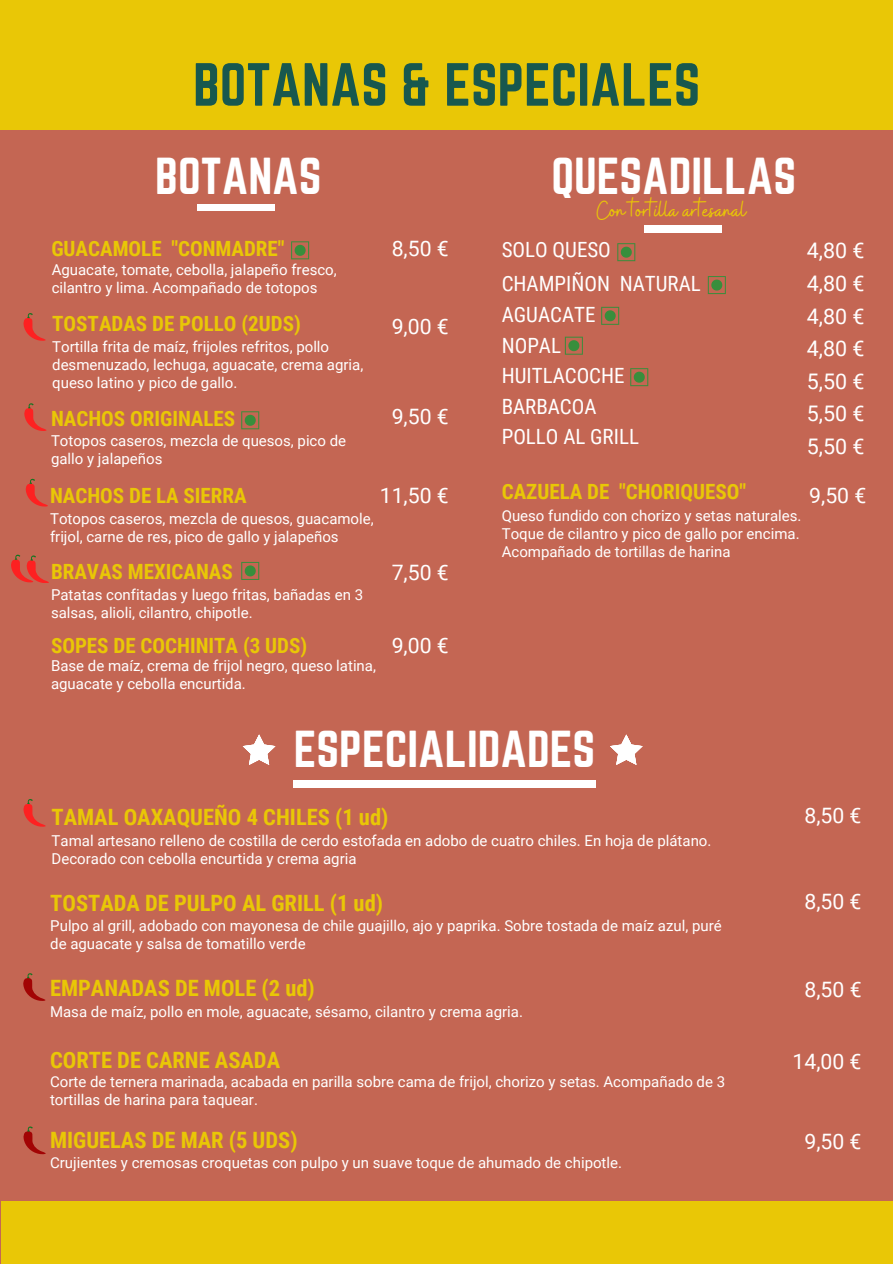
<style>
.page{position:relative;width:893px;height:1264px;background:#fff}
.page>*{position:absolute;margin:0;border:0;box-sizing:border-box;transform-origin:0 0}
.t1{font:53.25px "Norwester";color:#18584e}
.t2{font:45.45px "Norwester";color:#fff}
.t3{font:27px "Buffalo";color:#e9c706}
.t4{font:700 22.5px "Roboto Condensed";color:#e9c706}
.t5{font:21.45px "Roboto";color:#fff}
.t6{font:21.15px "Roboto";color:#fff}
.t7{font:700 21px "Roboto Condensed";color:#e9c706}
.t8{font:21px "Roboto Condensed";color:#fff}
.t9{font:15px/18px "Roboto";color:#fff}
</style>
<div class="page">
<div style="left:0;top:0;width:892px;height:1263px;background:#c46653"></div>
<div style="left:197px;top:204px;width:78px;height:7px;background:#fff"></div>
<div style="left:0;top:0;width:892px;height:129px;background:#e9c706"></div>
<div style="left:644px;top:225px;width:77px;height:7px;background:#fff"></div>
<svg style="left:23px;top:313px;width:23px;height:27px"></svg>
<svg style="left:630px;top:368px;width:18px;height:18px"></svg>
<svg style="left:565px;top:337px;width:18px;height:18px"></svg>
<svg style="left:601px;top:307px;width:18px;height:18px"></svg>
<svg style="left:707px;top:276px;width:18px;height:18px"></svg>
<svg style="left:617px;top:243px;width:18px;height:18px"></svg>
<svg style="left:291px;top:241px;width:18px;height:18px"></svg>
<svg style="left:241px;top:411px;width:18px;height:18px"></svg>
<svg style="left:241px;top:562px;width:18px;height:18px"></svg>
<div style="left:293px;top:781px;width:79px;height:6px;background:#fff"></div>
<div style="left:367px;top:781px;width:79px;height:6px;background:#fff"></div>
<div style="left:441px;top:781px;width:79px;height:6px;background:#fff"></div>
<div style="left:516px;top:781px;width:79px;height:6px;background:#fff"></div>
<div style="left:1px;top:1201px;width:891px;height:62px;background:#e9c706"></div>
<svg style="left:610px;top:734px;width:32px;height:31px"></svg>
<svg style="left:243px;top:734px;width:32px;height:31px"></svg>
<svg style="left:24px;top:403px;width:23px;height:28px"></svg>
<svg style="left:26px;top:478px;width:22px;height:28px"></svg>
<svg style="left:11px;top:554px;width:38px;height:29px"></svg>
<svg style="left:23px;top:799px;width:23px;height:27px"></svg>
<svg style="left:23px;top:973px;width:22px;height:27px"></svg>
<svg style="left:23px;top:1126px;width:22px;height:27px"></svg>
<h1 class="t1" style="left:193px;top:52px;width:508px">BOTANAS &amp; ESPECIALES</h1>
<h4 class="t2" style="left:155px;top:149px;width:168px">BOTANAS</h4>
<p class="t2" style="left:551px;top:149px;width:246px">QUESADILLAS</p>
<p class="t3" style="left:596px;top:193px;width:150px">Con tortilla artesanal</p>
<p class="t7" style="left:51px;top:237px;width:235px">GUACAMOLE "CONMADRE"</p>
<p class="t6" style="left:391px;top:236px;width:59px">8,50 €</p>
<h4 class="t9" style="left:52px;top:261px;width:286px">Aguacate, tomate, cebolla, jalapeño fresco, cilantro y lima. Acompañado de totopos</h4>
<h5 class="t7" style="left:52px;top:311px;width:250px">TOSTADAS DE POLLO (2UDS)</h5>
<h5 class="t9" style="left:52px;top:338px;width:312px">Tortilla frita de maíz, frijoles refritos, pollo desmenuzado, lechuga, aguacate, crema agria, queso latino y pico de gallo.</h5>
<p class="t7" style="left:51px;top:406px;width:186px">NACHOS ORIGINALES</p>
<p class="t9" style="left:51px;top:431px;width:296px">Totopos caseros, mezcla de quesos, pico de gallo y jalapeños</p>
<p class="t6" style="left:391px;top:314px;width:59px">9,00 €</p>
<p class="t6" style="left:391px;top:404px;width:59px">9,50 €</p>
<h4 class="t8" style="left:501px;top:238px;width:111px">SOLO QUESO</h4>
<p class="t8" style="left:501px;top:271px;width:200px">CHAMPIÑON NATURAL</p>
<h4 class="t8" style="left:501px;top:302px;width:95px">AGUACATE</h4>
<p class="t8" style="left:501px;top:333px;width:61px">NOPAL</p>
<p class="t8" style="left:501px;top:364px;width:124px">HUITLACOCHE</p>
<p class="t8" style="left:501px;top:394px;width:96px">BARBACOA</p>
<p class="t8" style="left:501px;top:424px;width:139px">POLLO AL GRILL</p>
<p class="t5" style="left:806px;top:238px;width:59px">4,80 €</p>
<p class="t5" style="left:806px;top:271px;width:59px">4,80 €</p>
<p class="t5" style="left:806px;top:304px;width:59px">4,80 €</p>
<p class="t5" style="left:806px;top:336px;width:59px">4,80 €</p>
<p class="t5" style="left:806px;top:369px;width:59px">5,50 €</p>
<p class="t5" style="left:806px;top:401px;width:59px">5,50 €</p>
<h4 class="t5" style="left:806px;top:434px;width:59px">5,50 €</h4>
<p class="t7" style="left:50px;top:483px;width:198px">NACHOS DE LA SIERRA</p>
<p class="t9" style="left:50px;top:510px;width:325px">Totopos caseros, mezcla de quesos, guacamole, frijol, carne de res, pico de gallo y jalapeños</p>
<p class="t6" style="left:380px;top:483px;width:70px">11,50 €</p>
<h4 class="t7" style="left:51px;top:560px;width:183px">BRAVAS MEXICANAS</h4>
<p class="t6" style="left:391px;top:560px;width:59px">7,50 €</p>
<p class="t9" style="left:51px;top:585px;width:313px">Patatas confitadas y luego fritas, bañadas en 3 salsas, alioli, cilantro, chipotle.</p>
<p class="t7" style="left:51px;top:633px;width:258px">SOPES DE COCHINITA (3 UDS)</p>
<h2 class="t6" style="left:391px;top:633px;width:59px">9,00 €</h2>
<h3 class="t9" style="left:51px;top:657px;width:326px">Base de maíz, crema de frijol negro, queso latina, aguacate y cebolla encurtida.</h3>
<p class="t7" style="left:501px;top:480px;width:246px">CAZUELA DE "CHORIQUESO"</p>
<h5 class="t9" style="left:501px;top:506px;width:301px">Queso fundido con chorizo y setas naturales.<br>Toque de cilantro y pico de gallo por encima.<br>Acompañado de tortillas de harina</h5>
<h5 class="t6" style="left:809px;top:483px;width:59px">9,50 €</h5>
<h2 class="t2" style="left:294px;top:721px;width:303px">ESPECIALIDADES</h2>
<p class="t4" style="left:52px;top:804px;width:338px">TAMAL OAXAQUEÑO 4 CHILES (1 ud)</p>
<p class="t9" style="left:52px;top:831px;width:661px">Tamal artesano relleno de costilla de cerdo estofada en adobo de cuatro chiles. En hoja de plátano.<br>Decorado con cebolla encurtida y crema agria</p>
<h5 class="t6" style="left:804px;top:803px;width:59px">8,50 €</h5>
<p class="t4" style="left:50px;top:890px;width:334px">TOSTADA DE PULPO AL GRILL (1 ud)</p>
<p class="t6" style="left:804px;top:889px;width:59px">8,50 €</p>
<h4 class="t9" style="left:50px;top:917px;width:673px">Pulpo al grill, adobado con mayonesa de chile guajillo, ajo y paprika. Sobre tostada de maíz azul, puré de aguacate y salsa de tomatillo verde</h4>
<p class="t4" style="left:50px;top:975px;width:266px">EMPANADAS DE MOLE (2 ud)</p>
<p class="t6" style="left:804px;top:977px;width:59px">8,50 €</p>
<p class="t9" style="left:50px;top:1002px;width:474px">Masa de maíz, pollo en mole, aguacate, sésamo, cilantro y crema agria.</p>
<h5 class="t4" style="left:50px;top:1046px;width:231px">CORTE DE CARNE ASADA</h5>
<p class="t6" style="left:792px;top:1049px;width:70px">14,00 €</p>
<p class="t9" style="left:50px;top:1072px;width:676px">Corte de ternera marinada, acabada en parilla sobre cama de frijol, chorizo y setas. Acompañado de 3 tortillas de harina para taquear.</p>
<p class="t4" style="left:50px;top:1127px;width:249px">MIGUELAS DE MAR (5 UDS)</p>
<h5 class="t6" style="left:804px;top:1129px;width:59px">9,50 €</h5>
<p class="t9" style="left:50px;top:1153px;width:573px">Crujientes y cremosas croquetas con pulpo y un suave toque de ahumado de chipotle.</p>
</div>
